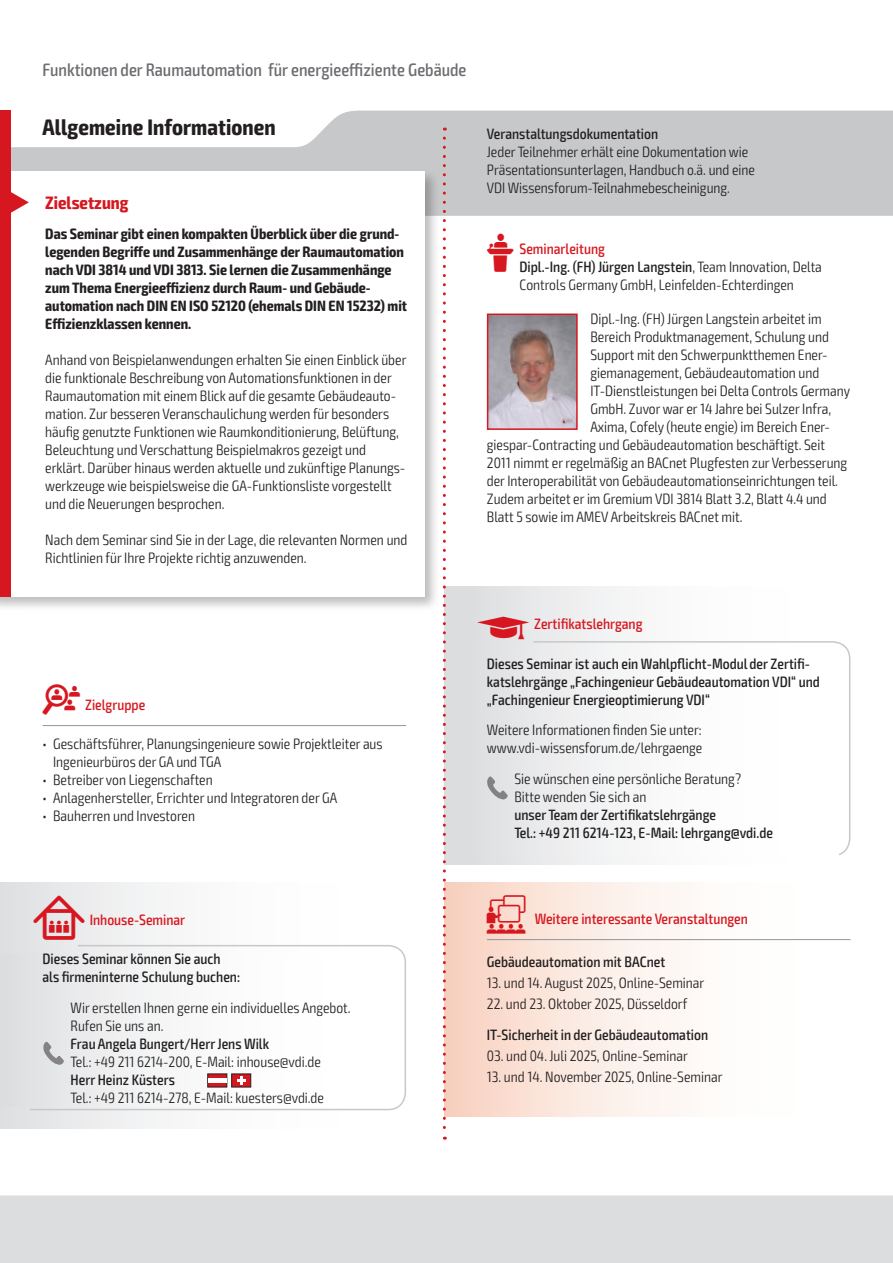
<style>
.page{position:relative;width:893px;height:1263px;background:#fff}
.page>*{position:absolute;margin:0;border:0;box-sizing:border-box;transform-origin:0 0}
.t1{font:700 condensed 22.5px "Exo 2";letter-spacing:.005em;color:#231f20}
.t2{font:500 condensed 18px "Exo 2";color:#6c6d70}
.t3{font:700 condensed 18px "Exo 2";color:#d7171f}
.t4{font:300 condensed 15px/18px "Exo 2";color:#231f20}
.t5{font:500 condensed 15px/18px "Exo 2";color:#231f20}
.t6{font:700 condensed 15px/18px "Exo 2";color:#231f20}
.t7{font:500 condensed 15px "Exo 2";color:#d7171f}
.s1{font-family:"VDI Iconset S4 A Regular";font-weight:400;font-stretch:normal;color:#d7171f}
.s2{font-weight:500;color:#d7171f}
.s3{font-weight:500}
.s4{font-family:"VDI Iconset S4 A Regular";font-weight:400;font-stretch:normal}
.s5{font-family:"VDI Iconset S4 A Regular";font-weight:400;font-stretch:normal;font-size:15.45px}
.s6{font-family:"VDI Iconset S4 A Regular";font-weight:400;font-stretch:normal;font-size:19.5px}
</style>
<div class="page">
<div style="left:0;top:1195px;width:893px;height:68px;background:#dcdddf"></div>
<svg style="left:11px;top:111px;width:881px;height:105px;fill:#c7c8ca"></svg>
<hr style="left:892px;top:111px;width:1px;height:105px;background:#d7171f">
<div style="left:0;top:111px;width:11px;height:63px;background:#d7171f"></div>
<div style="left:0;top:168px;width:440px;height:444px;background:#231f20;opacity:.3"></div>
<div style="left:0;top:171px;width:424px;height:426px;background:#fff"></div>
<div style="left:0;top:171px;width:11px;height:426px;background:#d7171f"></div>
<svg style="left:11px;top:192px;width:18px;height:21px"></svg>
<hr style="left:43px;top:725px;width:363px;height:1px;background:#939598">
<div style="left:0;top:882px;width:406px;height:247px;background:linear-gradient(to right,#e4e5e7,#fff)"></div>
<svg style="left:29px;top:944px;width:377px;height:167px"></svg>
<div style="left:0;top:954px;width:383px;height:152px;background:linear-gradient(to right,#e2e3e5,#fff)"></div>
<svg style="left:207px;top:1073px;width:44px;height:14px"></svg>
<hr style="left:208px;top:1078px;width:19px;height:4px;background:#fff">
<svg style="left:43px;top:1042px;width:21px;height:23px"></svg>
<div style="left:444px;top:586px;width:406px;height:278px;background:linear-gradient(to right,#dfe0e2,#fff)"></div>
<svg style="left:486px;top:640px;width:365px;height:217px"></svg>
<div style="left:444px;top:646px;width:394px;height:210px;background:linear-gradient(to right,#dfe0e2,#fff)"></div>
<svg style="left:487px;top:776px;width:21px;height:24px"></svg>
<img style="left:490px;top:317px;width:85px;height:110px">
<div style="left:487px;top:314px;width:91px;height:116px;border:2px solid #d7171f"></div>
<div style="left:444px;top:882px;width:406px;height:234px;background:linear-gradient(to right,#f8d8c9,#fff)"></div>
<hr style="left:487px;top:939px;width:363px;height:1px;background:#939598">
<svg style="left:443px;top:138px;width:3px;height:1002px"></svg>
<p class="t2" style="left:43px;top:59px;width:425px">Funktionen der Raumautomation für energieeffiziente Gebäude</p>
<h1 class="t1" style="left:43px;top:113px;width:235px">Allgemeine Informationen</h1>
<p class="t5" style="left:487px;top:125px;width:173px">Veranstaltungsdokumentation</p>
<p class="t4" style="left:487px;top:143px;width:270px">Jeder Teilnehmer erhält eine Dokumentation wie<br>Präsentationsunterlagen, Handbuch o.ä. und eine<br>VDI Wissensforum-Teilnahmebescheinigung.</p>
<p class="t6" style="left:45px;top:225px;width:363px">Das Seminar gibt einen kompakten Überblick über die grund&shy;legenden Begriffe und Zusammenhänge der Raumautomation nach VDI 3814 und VDI 3813. Sie lernen die Zusammenhänge zum Thema Energieeffizienz durch Raum- und Gebäude&shy;automation nach DIN EN ISO 52120 (ehemals DIN EN 15232) mit Effizienzklassen kennen.</p>
<p class="t4" style="left:45px;top:351px;width:363px">Anhand von Beispielanwendungen erhalten Sie einen Einblick über die funktionale Beschreibung von Automationsfunktionen in der Raumautomation mit einem Blick auf die gesamte Gebäudeauto&shy;mation. Zur besseren Veranschaulichung werden für besonders häufig genutzte Funktionen wie Raumkonditionierung, Belüftung, Beleuchtung und Verschattung Beispielmakros gezeigt und erklärt. Darüber hinaus werden aktuelle und zukünftige Planungs&shy;werkzeuge wie beispielsweise die GA-Funktionsliste vorgestellt und die Neuerungen besprochen.</p>
<p class="t4" style="left:45px;top:531px;width:364px">Nach dem Seminar sind Sie in der Lage, die relevanten Normen und<br>Richtlinien für Ihre Projekte richtig anzuwenden.</p>
<p class="t3" style="left:45px;top:192px;width:85px">Zielsetzung</p>
<p class="t4" style="left:519px;top:240px;width:304px;text-indent:-33px"><span class="s1">L</span> <span class="s2">Seminarleitung<br></span><span class="s3">Dipl.-Ing. (FH) Jürgen Langstein</span>, Team Innovation, Delta<br>Controls Germany GmbH, Leinfelden-Echterdingen</p>
<p class="t4" style="left:590px;top:310px;width:233px">Dipl.-Ing. (FH) Jürgen Langstein arbeitet im</p>
<p class="t4" style="left:590px;top:328px;width:240px">Bereich Produktmanagement, Schulung und</p>
<p class="t4" style="left:590px;top:346px;width:239px">Support mit den Schwerpunktthemen Ener-</p>
<p class="t4" style="left:590px;top:364px;width:230px">giemanagement, Gebäudeautomation und</p>
<p class="t4" style="left:590px;top:382px;width:261px">IT-Dienstleistungen bei Delta Controls Germany</p>
<p class="t4" style="left:590px;top:400px;width:242px">GmbH. Zuvor war er 14 Jahre bei Sulzer Infra,</p>
<p class="t4" style="left:590px;top:418px;width:241px">Axima, Cofely (heute engie) im Bereich Ener-</p>
<p class="t4" style="left:487px;top:436px;width:340px">giespar-Contracting und Gebäudeautomation beschäftigt. Seit</p>
<p class="t4" style="left:487px;top:454px;width:362px">2011 nimmt er regelmäßig an BACnet Plugfesten zur Verbesserung</p>
<p class="t4" style="left:487px;top:472px;width:353px">der Interoperabilität von Gebäudeautomationseinrichtungen teil.</p>
<p class="t4" style="left:487px;top:490px;width:341px">Zudem arbeitet er im Gremium VDI 3814 Blatt 3.2, Blatt 4.4 und</p>
<p class="t4" style="left:487px;top:508px;width:257px">Blatt 5 sowie im AMEV Arbeitskreis BACnet mit.</p>
<p class="t7" style="left:43px;top:696px;width:104px"><span class="s4">Z</span> Zielgruppe</p>
<p class="t4" style="left:53px;top:735px;width:331px;text-indent:-11px">• Geschäftsführer, Planungsingenieure sowie Projektleiter aus<br>Ingenieurbüros der GA und TGA</p>
<p class="t4" style="left:43px;top:771px;width:172px">• Betreiber von Liegenschaften</p>
<p class="t4" style="left:43px;top:789px;width:296px">• Anlagenhersteller, Errichter und Integratoren der GA</p>
<p class="t4" style="left:43px;top:807px;width:154px">• Bauherren und Investoren</p>
<p class="t7" style="left:33px;top:911px;width:153px"><span class="s5">I</span> Inhouse-Seminar</p>
<p class="t5" style="left:43px;top:950px;width:199px">Dieses Seminar können Sie auch als firmeninterne Schulung buchen:</p>
<p class="t4" style="left:71px;top:999px;width:282px">Wir erstellen Ihnen gerne ein individuelles Angebot.<br>Rufen Sie uns an.</p>
<p class="t5" style="left:71px;top:1035px;width:200px">Frau Angela Bungert/Herr Jens Wilk</p>
<p class="t4" style="left:71px;top:1053px;width:252px">Tel.: +49 211 6214-200, E-Mail: inhouse@vdi.de</p>
<p class="t5" style="left:71px;top:1071px;width:106px">Herr Heinz Küsters</p>
<p class="t4" style="left:71px;top:1089px;width:255px">Tel.: +49 211 6214-278, E-Mail: kuesters@vdi.de</p>
<p class="t7" style="left:478px;top:615px;width:166px"><span class="s4">z</span> Zertifikatslehrgang</p>
<p class="t5" style="left:487px;top:654px;width:335px">Dieses Seminar ist auch ein Wahlpflicht-Modul der Zertifi&shy;katslehrgänge „Fachingenieur Gebäudeautomation VDI“ und „Fachingenieur Energieoptimierung VDI“</p>
<p class="t4" style="left:487px;top:721px;width:217px">Weitere Informationen finden Sie unter: www.vdi-wissensforum.de/lehrgaenge</p>
<p class="t4" style="left:514px;top:770px;width:228px">Sie wünschen eine persönliche Beratung?<br>Bitte wenden Sie sich an</p>
<p class="t5" style="left:514px;top:806px;width:260px">unser Team der Zertifikatslehrgänge<br>Tel.: +49 211 6214-123, E-Mail: lehrgang@vdi.de</p>
<p class="t7" style="left:487px;top:910px;width:263px"><span class="s6">W</span> Weitere interessante Veranstaltungen</p>
<p class="t5" style="left:487px;top:953px;width:180px">Gebäudeautomation mit BACnet</p>
<p class="t4" style="left:487px;top:974px;width:219px">13. und 14. August 2025, Online-Seminar</p>
<p class="t4" style="left:487px;top:995px;width:202px">22. und 23. Oktober 2025, Düsseldorf</p>
<p class="t5" style="left:487px;top:1026px;width:223px">IT-Sicherheit in der Gebäudeautomation</p>
<p class="t4" style="left:487px;top:1047px;width:202px">03. und 04. Juli 2025, Online-Seminar</p>
<p class="t4" style="left:487px;top:1068px;width:237px">13. und 14. November 2025, Online-Seminar</p>
</div>
